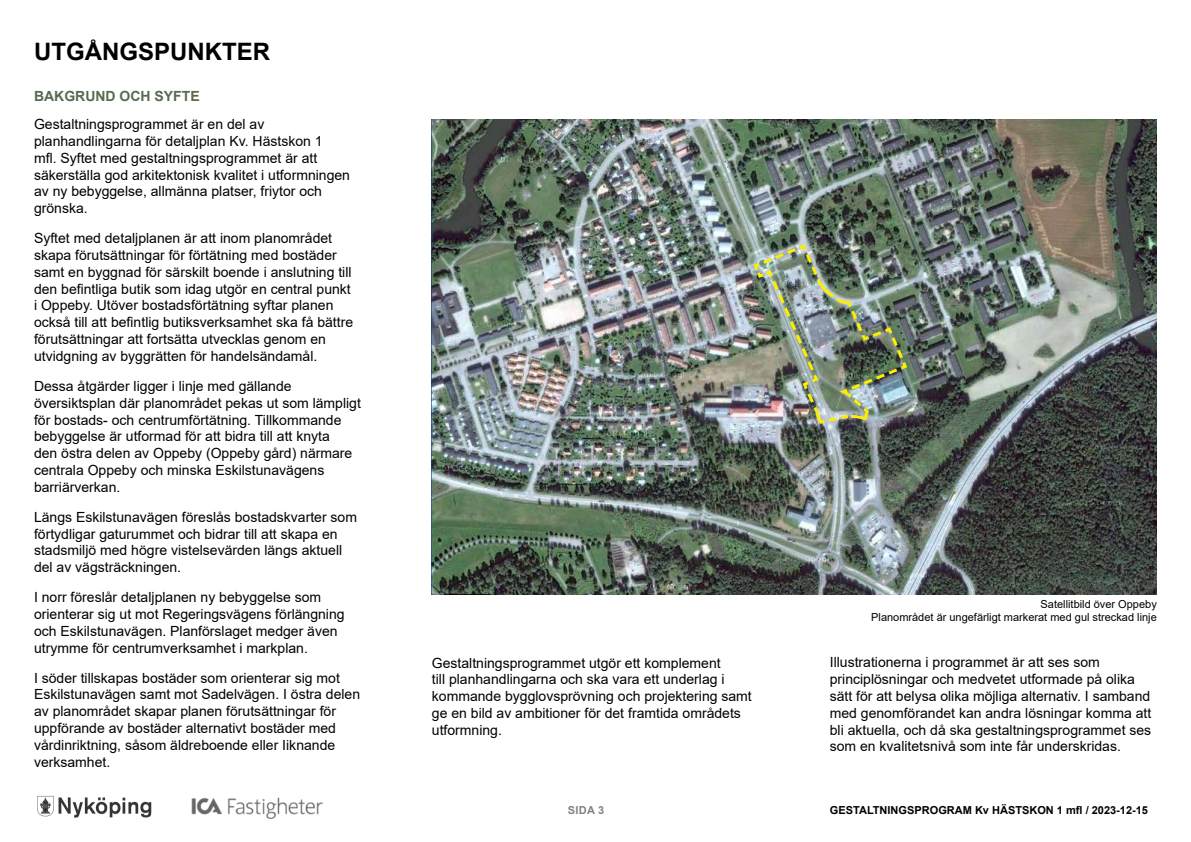
<style>
.page{position:relative;width:1191px;height:842px;background:#fff}
.page>*{position:absolute;margin:0;border:0;box-sizing:border-box;transform-origin:0 0}
.t1{font:700 24px "Arial";color:#000}
.t2{font:14px/16.8px "Arial";color:#000}
.t3{font:14px/16.8px "Arial";color:#020203}
.t4{font:700 14px "Arial";color:#596b4e}
.t5{font:11px/13.2px "Arial";color:#000;text-align:right}
.t6{font:700 11px "Arial";color:#000}
.s1{color:#000}
</style>
<div class="page">
<img style="left:432px;top:119px;width:725px;height:475px">
<img style="left:751px;top:242px;width:158px;height:184px">
<img style="left:37px;top:795px;width:115px;height:23px">
<img style="left:191px;top:797px;width:132px;height:22px">
<h1 class="t1" style="left:34px;top:35px;width:237px">UTGÅNGSPUNKTER</h1>
<p class="t4" style="left:34px;top:86px;width:167px">BAKGRUND OCH SYFTE</p>
<p class="t2" style="left:34px;top:116px;width:317px">Gestaltningsprogrammet är en del av planhandlingarna för detaljplan Kv. Hästskon 1<br>mfl. Syftet med gestaltningsprogrammet är att säkerställa god arkitektonisk kvalitet i utformningen av ny bebyggelse, allmänna platser, friytor och grönska.</p>
<p class="t2" style="left:34px;top:230px;width:321px">Syftet med detaljplanen är att inom planområdet skapa förutsättningar för förtätning med bostäder samt en byggnad för särskilt boende i anslutning till den befintliga butik som idag utgör en central punkt i Oppeby. Utöver bostadsförtätning syftar planen också till att befintlig butiksverksamhet ska få bättre förutsättningar att fortsätta utvecklas genom en utvidgning av byggrätten för handelsändamål.</p>
<p class="t2" style="left:34px;top:377px;width:328px">Dessa åtgärder ligger i linje med gällande översiktsplan där planområdet pekas ut som lämpligt för bostads- och centrumförtätning. Tillkommande bebyggelse är utformad för att bidra till att knyta<br>den östra delen av Oppeby (Oppeby gård) närmare centrala Oppeby och minska Eskilstunavägens barriärverkan.</p>
<p class="t2" style="left:34px;top:508px;width:324px">Längs Eskilstunavägen föreslås bostadskvarter som förtydligar gaturummet och bidrar till att skapa en stadsmiljö med högre vistelsevärden längs aktuell del av vägsträckningen.</p>
<p class="t2" style="left:34px;top:589px;width:312px">I norr föreslår detaljplanen ny bebyggelse som orienterar sig ut mot Regeringsvägens förlängning och Eskilstunavägen. Planförslaget medger även utrymme för centrumverksamhet i markplan.</p>
<p class="t2" style="left:34px;top:669px;width:328px">I söder tillskapas bostäder som orienterar sig mot Eskilstunavägen samt mot Sadelvägen. I östra delen av planområdet skapar planen förutsättningar för uppförande av bostäder alternativt bostäder med vårdinriktning, såsom äldreboende eller Iiknande verksamhet.</p>
<p class="t5" style="left:871px;top:597px;width:287px">Satellitbild över Oppeby<br>Planområdet är ungefärligt markerat med gul streckad linje</p>
<p class="t2" style="left:432px;top:654px;width:321px">Gestaltningsprogrammet utgör ett komplement<br>till planhandlingarna och ska vara ett underlag i kommande bygglovsprövning och projektering samt ge en bild av ambitioner för det framtida områdets utformning.</p>
<p class="t3" style="left:830px;top:654px;width:323px"><span class="s1">Illustrationerna i programmet är att ses som principlösningar och medvetet utformade på olika sätt för att belysa olika möjliga alternativ. I</span> samband med genomförandet kan andra lösningar komma att bli aktuella, och då ska gestaltningsprogrammet ses som en kvalitetsnivå som inte får underskridas.</p>
<p class="t6" style="left:567px;top:802px;width:38px">SIDA 3</p>
<p class="t6" style="left:830px;top:802px;width:320px">GESTALTNINGSPROGRAM Kv HÄSTSKON 1 mfl / 2023-12-15</p>
</div>
